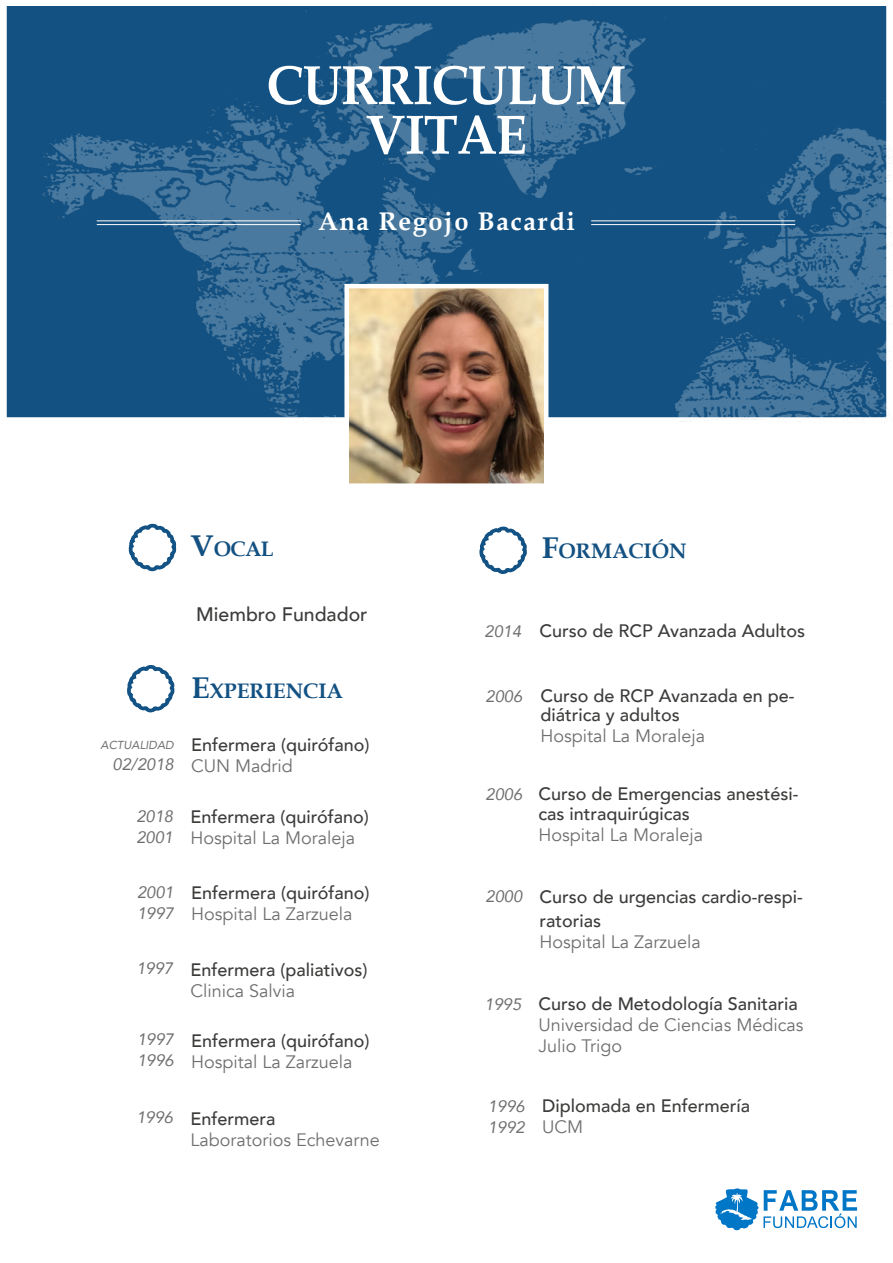
<style>
.page{position:relative;width:893px;height:1263px;background:#fff}
.page>*{position:absolute;margin:0;border:0;box-sizing:border-box;transform-origin:0 0}
.t1{font:700 55.5px/49.5px "Book Antiqua";letter-spacing:-.02em;color:#fff;text-align:center;scale:.92 1}
.t2{font:700 25.5px "Book Antiqua";letter-spacing:.06em;color:#fff}
.t3{font:700 21px "Book Antiqua";color:#135182}
.t4{font:500 19.5px "Avenir";color:#3c3c3b}
.t5{font:500 18px/19.5px "Avenir";color:#3c3c3b}
.t6{font:18px/21px "Avenir";color:#706f6f}
.t7{font:italic 16.5px/21px "Avenir";color:#706f6f}
.t8{font:italic 16.5px "Avenir";color:#706f6f}
.t9{font:italic 11.55px "Avenir";color:#706f6f}
.s1{font-size:30px}
.s2{font-weight:400;font-style:italic;font-size:16.5px;color:#706f6f}
.s3{font-weight:400;color:#706f6f}
.s4{font-style:italic;font-size:16.5px}
.s5{font-weight:500;color:#3c3c3b}
</style>
<div class="page">
<img style="left:6px;top:6px;width:886px;height:414px">
<img style="left:349px;top:289px;width:194px;height:194px">
<div style="left:344px;top:284px;width:204px;height:204px;border:4px solid #fff"></div>
<hr style="left:97px;top:224px;width:204px;height:1px;background:#fff">
<hr style="left:97px;top:220px;width:204px;height:1px;background:#fff">
<hr style="left:591px;top:224px;width:204px;height:1px;background:#fff">
<hr style="left:591px;top:220px;width:204px;height:1px;background:#fff">
<svg style="left:715px;top:1188px;width:142px;height:42px"></svg>
<svg style="left:128px;top:523px;width:49px;height:49px"></svg>
<svg style="left:127px;top:665px;width:48px;height:48px"></svg>
<svg style="left:479px;top:526px;width:48px;height:48px"></svg>
<h1 class="t1" style="left:267px;top:60px;width:392px">CURRICULUM<br>VITAE</h1>
<h2 class="t2" style="left:318px;top:204px;width:258px">Ana Regojo Bacardi</h2>
<p class="t3" style="left:191px;top:535px;width:84px"><span class="s1">V</span>OCAL</p>
<p class="t3" style="left:542px;top:536px;width:146px"><span class="s1">F</span>ORMACIÓN</p>
<p class="t4" style="left:196px;top:597px;width:173px">Miembro Fundador</p>
<p class="t9" style="left:101px;top:738px;width:75px">ACTUALIDAD</p>
<p class="t7" style="left:113px;top:754px;width:63px">02/2018</p>
<p class="t8" style="left:136px;top:806px;width:38px">2018</p>
<p class="t7" style="left:136px;top:826px;width:38px">2001</p>
<p class="t3" style="left:191px;top:677px;width:153px"><span class="s1">E</span>XPERIENCIA</p>
<p class="t5" style="left:191px;top:734px;width:180px">Enfermera (quirófano)</p>
<p class="t6" style="left:191px;top:755px;width:103px">CUN Madrid</p>
<p class="t5" style="left:191px;top:806px;width:180px">Enfermera (quirófano)</p>
<p class="t6" style="left:191px;top:828px;width:166px">Hospital La Moraleja</p>
<p class="t7" style="left:137px;top:881px;width:38px">2001<br>1997</p>
<p class="t5" style="left:191px;top:882px;width:180px">Enfermera (quirófano)</p>
<p class="t6" style="left:191px;top:904px;width:163px">Hospital La Zarzuela</p>
<p class="t5" style="left:191px;top:958px;width:179px;line-height:21px;text-indent:-54px"><span class="s2">1997</span> Enfermera (paliativos)<br><span class="s3">Clinica Salvia</span></p>
<p class="t7" style="left:137px;top:1029px;width:38px">1997<br>1996</p>
<p class="t5" style="left:191px;top:1030px;width:180px">Enfermera (quirófano)</p>
<p class="t6" style="left:191px;top:1051px;width:163px">Hospital La Zarzuela</p>
<p class="t6" style="left:191px;top:1108px;width:191px;text-indent:-54px"><span class="s4">1996</span> <span class="s5">Enfermera<br></span>Laboratorios Echevarne</p>
<p class="t8" style="left:484px;top:621px;width:38px">2014</p>
<p class="t5" style="left:540px;top:620px;width:267px">Curso de RCP Avanzada Adultos</p>
<p class="t8" style="left:485px;top:686px;width:38px">2006</p>
<p class="t7" style="left:485px;top:783px;width:38px">2006</p>
<p class="t5" style="left:541px;top:685px;width:255px">Curso de RCP Avanzada en pe&shy;diátrica y adultos</p>
<p class="t6" style="left:541px;top:726px;width:166px">Hospital La Moraleja</p>
<p class="t5" style="left:538px;top:783px;width:262px">Curso de Emergencias anestési&shy;cas intraquirúgicas</p>
<p class="t6" style="left:538px;top:824px;width:166px">Hospital La Moraleja</p>
<p class="t8" style="left:485px;top:886px;width:38px">2000</p>
<p class="t5" style="left:540px;top:883px;width:265px;line-height:24px">Curso de urgencias cardio-respi&shy;ratorias</p>
<p class="t6" style="left:540px;top:931px;width:163px">Hospital La Zarzuela</p>
<p class="t8" style="left:484px;top:994px;width:38px">1995</p>
<p class="t5" style="left:539px;top:992px;width:261px">Curso de Metodología Sanitaria</p>
<p class="t6" style="left:539px;top:1014px;width:266px">Universidad de Ciencias Médicas<br>Julio Trigo</p>
<p class="t8" style="left:488px;top:1096px;width:38px">1996</p>
<p class="t7" style="left:488px;top:1116px;width:38px">1992</p>
<p class="t5" style="left:542px;top:1095px;width:210px">Diplomada en Enfermería</p>
<p class="t6" style="left:542px;top:1117px;width:43px">UCM</p>
</div>
